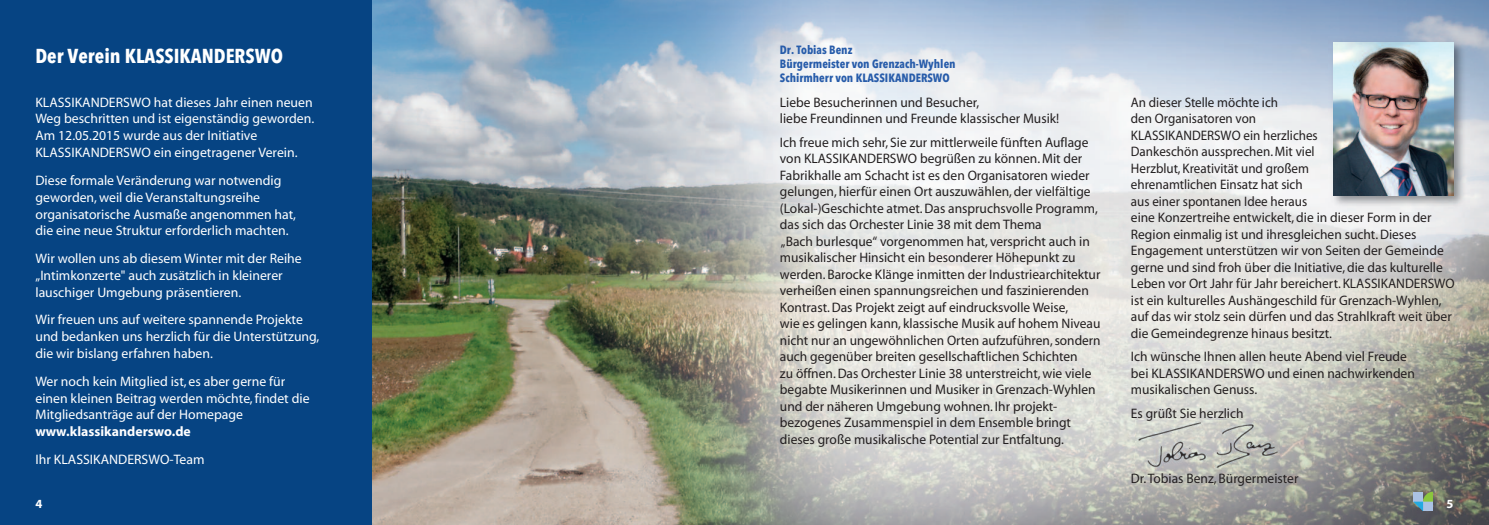
<style>
.page{position:relative;width:1489px;height:525px;background:#fff}
.page>*{position:absolute;margin:0;border:0;box-sizing:border-box;transform-origin:0 0}
.t1{font:700 20px "Avenir Next Condensed";color:#fff}
.t2{font:13.75px/16.5px "Myriad";color:#231f20}
.t3{font:13.75px/16.9px "Myriad";color:#fff}
.t4{font:13.75px/16.5px "Myriad";color:#231f20;scale:.95 1}
.t5{font:700 13.75px "Myriad";color:#fff}
.t6{font:700 12.5px "Myriad Pro";color:#fff}
.t7{font:700 11.88px/13.8px "Avenir Next Condensed";color:#275caa}
</style>
<div class="page">
<img style="left:372px;top:0;width:1116px;height:524px">
<div style="left:0;top:0;width:372px;height:524px;background:#064483"></div>
<img style="left:1135px;top:420px;width:144px;height:58px">
<svg style="left:1412px;top:491px;width:20px;height:20px"></svg>
<img style="left:1328px;top:37px;width:141px;height:175px">
<img style="left:1333px;top:43px;width:120px;height:152px">
<h1 class="t1" style="left:35px;top:43px;width:249px">Der Verein KLASSIKANDERSWO</h1>
<p class="t3" style="left:35px;top:95px;width:280px">KLASSIKANDERSWO hat dieses Jahr einen neuen Weg beschritten und ist eigenständig geworden.<br>Am 12.05.2015 wurde aus der Initiative KLASSIKANDERSWO ein eingetragener Verein.</p>
<p class="t3" style="left:35px;top:173px;width:262px">Diese formale Veränderung war notwendig geworden,weil die Veranstaltungsreihe organisatorische Ausmaße angenommen hat, die eine neue Struktur erforderlich machten.</p>
<p class="t3" style="left:35px;top:251px;width:268px">Wir wollen uns ab diesem Winter mit der Reihe „Intimkonzerte" auch zusätzlich in kleinerer lauschiger Umgebung präsentieren.</p>
<p class="t3" style="left:35px;top:312px;width:285px">Wir freuen uns auf weitere spannende Projekte und bedanken uns herzlich für die Unterstützung, die wir bislang erfahren haben.</p>
<p class="t3" style="left:35px;top:373px;width:276px">Wer noch kein Mitglied ist,es aber gerne für einen kleinen Beitrag werden möchte,findet die<br>Mitgliedsanträge auf der Homepage</p>
<p class="t5" style="left:35px;top:426px;width:157px">www.klassikanderswo.de</p>
<p class="t3" style="left:35px;top:451px;width:171px">Ihr KLASSIKANDERSWO-Team</p>
<p class="t7" style="left:780px;top:43px;width:177px">Dr. Tobias Benz<br>Bürgermeister von Grenzach-Wyhlen<br>Schirmherr von KLASSIKANDERSWO</p>
<p class="t2" style="left:780px;top:95px;width:281px">Liebe Besucherinnen und Besucher,<br>liebe Freundinnen und Freunde klassischer Musik!</p>
<p class="t2" style="left:780px;top:135px;width:322px">Ich freue mich sehr,Sie zur mittlerweile fünften Auflage von KLASSIKANDERSWO begrüßen zu können.Mit der Fabrikhalle am Schacht ist es den Organisatoren wieder gelungen,hierfür einen Ort auszuwählen,der vielfältige (Lokal-)Geschichte atmet.Das anspruchsvolle Programm, das sich das Orchester Linie 38 mit dem Thema<br>„Bach burlesque“ vorgenommen hat,verspricht auch in musikalischer Hinsicht ein besonderer Höhepunkt zu werden.Barocke Klänge inmitten der Industriearchitektur verheißen einen spannungsreichen und faszinierenden Kontrast.Das Projekt zeigt auf eindrucksvolle Weise,<br>wie es gelingen kann,klassische Musik auf hohem Niveau nicht nur an ungewöhnlichen Orten aufzuführen,sondern auch gegenüber breiten gesellschaftlichen Schichten<br>zu öffnen.Das Orchester Linie 38 unterstreicht,wie viele begabte Musikerinnen und Musiker in Grenzach-Wyhlen und der näheren Umgebung wohnen.Ihr projekt&shy;bezogenes Zusammenspiel in dem Ensemble bringt dieses große musikalische Potential zur Entfaltung.</p>
<p class="t4" style="left:1130px;top:95px;width:342px">An dieser Stelle möchte ich<br>den Organisatoren von<br>KLASSIKANDERSWO ein herzliches<br>Dankeschön aussprechen.Mit viel<br>Herzblut,Kreativität und großem<br>ehrenamtlichen Einsatz hat sich<br>aus einer spontanen Idee heraus<br>eine Konzertreihe entwickelt,die in dieser Form in der Region einmalig ist und ihresgleichen sucht.Dieses Engagement unterstützen wir von Seiten der Gemeinde gerne und sind froh über die Initiative,die das kulturelle Leben vor Ort Jahr für Jahr bereichert.KLASSIKANDERSWO ist ein kulturelles Aushängeschild für Grenzach-Wyhlen, auf das wir stolz sein dürfen und das Strahlkraft weit über die Gemeindegrenze hinaus besitzt.</p>
<p class="t2" style="left:1130px;top:349px;width:285px">Ich wünsche Ihnen allen heute Abend viel Freude bei KLASSIKANDERSWO und einen nachwirkenden musikalischen Genuss.</p>
<p class="t2" style="left:1130px;top:406px;width:114px">Es grüßt Sie herzlich</p>
<p class="t2" style="left:1130px;top:470px;width:169px">Dr.Tobias Benz,Bürgermeister</p>
<p class="t6" style="left:35px;top:499px;width:8px">4</p>
<p class="t6" style="left:1446px;top:499px;width:8px">5</p>
</div>
